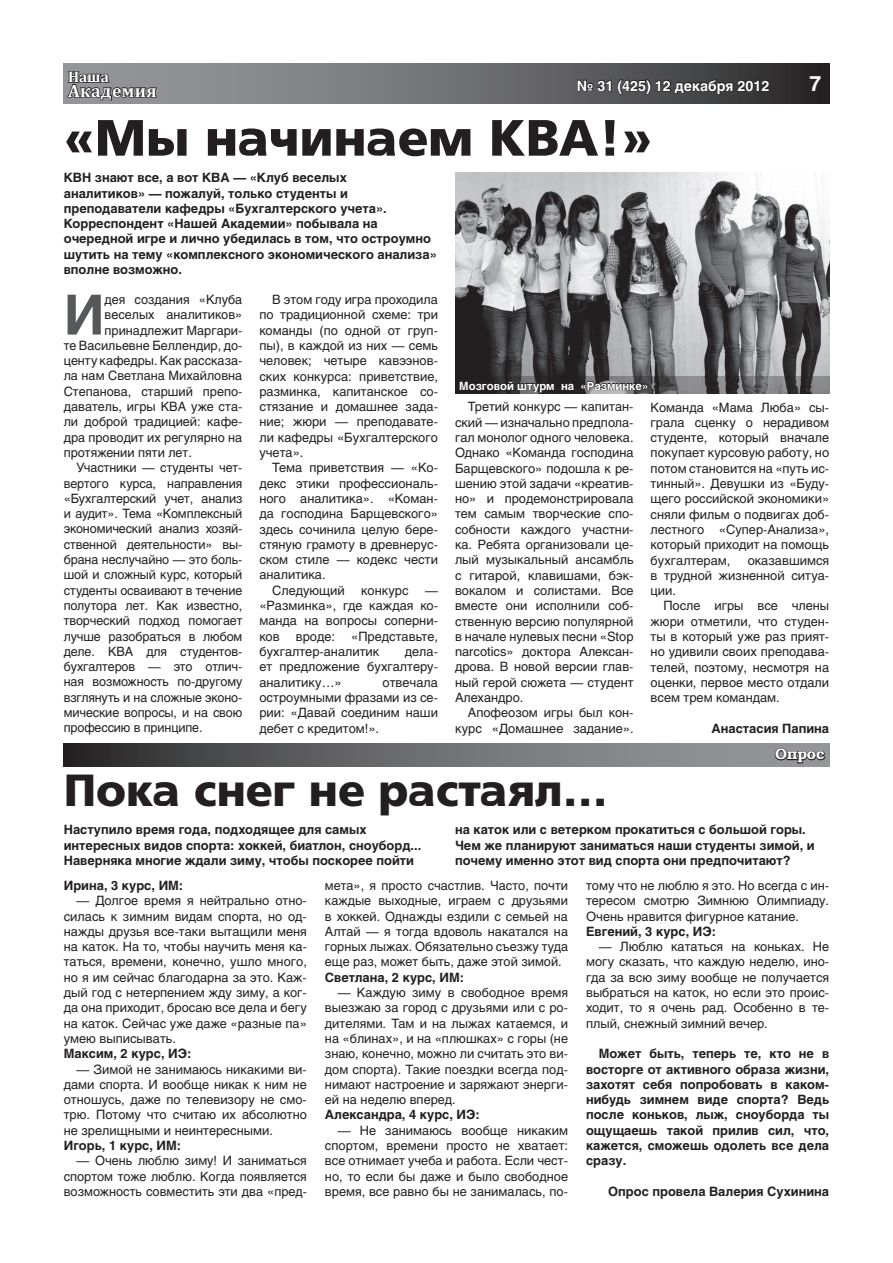
<style>
.page{position:relative;width:893px;height:1263px;background:#fff}
.page>*{position:absolute;margin:0;border:0;box-sizing:border-box;transform-origin:0 0}
.t1{font:700 54.9px "Helios";color:#57585a}
.t2{font:700 51px "AG Foreigner";color:#231f20}
.t3{font:700 45px "AG Foreigner";color:#231f20}
.t4{font:700 21px "Helios";color:#fff}
.t5{font:700 17.85px "Cambria";letter-spacing:.02em;color:#fff}
.t6{font:700 15.3px "Cambria";color:#fff}
.t7{font:600 15px "Bookman C";color:#fff}
.t8{font:700 14.25px "Helios";color:#fff}
.t9{font:12.75px/15.3px "Helios";color:#231f20;text-align:justify}
.t10{font:700 12.75px/15.3px "Helios";color:#231f20}
.t11{font:700 11.25px "Helios";color:#fff}
</style>
<div class="page">
<svg style="left:64px;top:64px;width:765px;height:39px;background:#6a6b6e"></svg>
<svg style="left:66px;top:70px;width:92px;height:31px;background:#6b6b6d"></svg>
<svg style="left:576px;top:77px;width:194px;height:18px;background:#3a393a"></svg>
<svg style="left:64px;top:744px;width:765px;height:22px;background:#67686b"></svg>
<svg style="left:774px;top:743px;width:52px;height:21px"></svg>
<img style="left:455px;top:172px;width:374px;height:204px">
<svg style="left:455px;top:376px;width:374px;height:18px;background:#5a595a"></svg>
<svg style="left:459px;top:374px;width:96px;height:20px;background:#302e2f"></svg>
<svg style="left:561px;top:382px;width:14px;height:9px"></svg>
<svg style="left:581px;top:379px;width:67px;height:15px"></svg>
<p class="t6" style="left:68px;top:66px;width:42px">Наша</p>
<h3 class="t5" style="left:68px;top:78px;width:90px">Академия</h3>
<p class="t8" style="left:577px;top:77px;width:194px">№ 31 (425) 12 декабря 2012</p>
<h3 class="t4" style="left:809px;top:71px;width:13px">7</h3>
<h2 class="t2" style="left:64px;top:109px;width:590px">«Мы начинаем КВА!»</h2>
<p class="t10" style="left:64px;top:170px;width:375px">КВН знают все, а вот КВА — «Клуб веселых<br>аналитиков» — пожалуй, только студенты и преподаватели кафедры «Бухгалтерского учета».<br>Корреспондент «Нашей Академии» побывала на очередной игре и лично убедилась в том, что остроумно шутить на тему «комплексного экономического анализа» вполне возможно.</p>
<h1 class="t1" style="left:64px;top:283px;width:42px">И</h1>
<p class="t9" style="left:105px;top:292px;width:139px">дея создания «Клуба</p>
<p class="t9" style="left:259px;top:292px;width:180px;text-indent:13px">В этом году игра проходила по традиционной схеме: три команды (по одной от груп&shy;пы), в каждой из них — семь человек; четыре кавээнов&shy;ских конкурса: приветствие, разминка, капитанское со&shy;стязание и домашнее зада&shy;ние; жюри — преподавате&shy;ли кафедры «Бухгалтерского учета».</p>
<p class="t9" style="left:272px;top:460px;width:167px">Тема приветствия — «Ко-</p>
<p class="t9" style="left:259px;top:475px;width:180px">декс этики профессиональ-</p>
<p class="t9" style="left:259px;top:491px;width:180px">ного аналитика». «Коман-</p>
<p class="t9" style="left:259px;top:506px;width:180px">да господина Барщевского»</p>
<p class="t9" style="left:259px;top:521px;width:180px">здесь сочинила целую бере-</p>
<p class="t9" style="left:259px;top:537px;width:180px">стяную грамоту в древнерус-</p>
<p class="t9" style="left:259px;top:552px;width:180px">ском стиле — кодекс чести</p>
<p class="t9" style="left:259px;top:567px;width:68px">аналитика.</p>
<p class="t9" style="left:272px;top:582px;width:74px">Следующий</p>
<p class="t9" style="left:361px;top:582px;width:49px">конкурс</p>
<p class="t9" style="left:105px;top:307px;width:139px">веселых аналитиков»</p>
<p class="t9" style="left:105px;top:322px;width:139px">принадлежит Маргари-</p>
<p class="t9" style="left:64px;top:338px;width:180px">те Васильевне Беллендир, до-</p>
<p class="t9" style="left:64px;top:353px;width:180px">центу кафедры. Как рассказа-</p>
<p class="t9" style="left:64px;top:368px;width:180px">ла нам Светлана Михайловна</p>
<p class="t9" style="left:64px;top:383px;width:180px">Степанова, старший препо-</p>
<p class="t9" style="left:64px;top:399px;width:180px">даватель, игры КВА уже ста-</p>
<p class="t9" style="left:64px;top:414px;width:180px">ли доброй традицией: кафе-</p>
<p class="t9" style="left:64px;top:429px;width:180px">дра проводит их регулярно на</p>
<p class="t9" style="left:64px;top:445px;width:130px">протяжении пяти лет.</p>
<p class="t9" style="left:77px;top:460px;width:167px">Участники — студенты чет-</p>
<p class="t9" style="left:64px;top:475px;width:180px">вертого курса, направления</p>
<p class="t9" style="left:64px;top:491px;width:180px">«Бухгалтерский учет, анализ</p>
<p class="t9" style="left:64px;top:506px;width:180px">и аудит». Тема «Комплексный</p>
<p class="t9" style="left:64px;top:521px;width:180px">экономический анализ хозяй-</p>
<p class="t9" style="left:64px;top:536px;width:180px">ственной деятельности» вы-</p>
<p class="t9" style="left:64px;top:552px;width:180px">брана неслучайно — это боль-</p>
<p class="t9" style="left:64px;top:567px;width:180px">шой и сложный курс, который</p>
<p class="t9" style="left:64px;top:582px;width:180px">студенты осваивают в течение</p>
<p class="t9" style="left:64px;top:598px;width:180px">полутора лет. Как известно,</p>
<p class="t9" style="left:64px;top:613px;width:180px">творческий подход помогает</p>
<p class="t9" style="left:64px;top:628px;width:180px">лучше разобраться в любом</p>
<p class="t9" style="left:64px;top:644px;width:180px">деле. КВА для студентов-</p>
<p class="t9" style="left:64px;top:659px;width:180px">бухгалтеров — это отлич-</p>
<p class="t9" style="left:64px;top:674px;width:180px">ная возможность по-другому</p>
<p class="t9" style="left:64px;top:689px;width:180px">взглянуть и на сложные эконо-</p>
<p class="t9" style="left:64px;top:705px;width:180px">мические вопросы, и на свою</p>
<p class="t9" style="left:64px;top:720px;width:140px">профессию в принципе.</p>
<p class="t11" style="left:459px;top:379px;width:191px">Мозговой штурм на «Разминке»</p>
<p class="t9" style="left:455px;top:399px;width:180px;text-indent:13px">Третий конкурс — капитан&shy;ский — изначально предпола&shy;гал монолог одного человека.<br>Однако «Команда господина Барщевского» подошла к ре&shy;шению этой задачи «креатив&shy;но» и продемонстрировала тем самым творческие спо&shy;собности каждого участни&shy;ка. Ребята организовали це&shy;лый музыкальный ансамбль с гитарой, клавишами, бэк&shy;вокалом и солистами. Все вместе они исполнили соб&shy;ственную версию популярной в начале нулевых песни «Stop narcotics» доктора Алексан&shy;дрова. В новой версии глав&shy;ный герой сюжета — студент Алехандро.</p>
<p class="t9" style="left:455px;top:705px;width:180px;text-align:right">Апофеозом игры был кон&shy;курс «Домашнее задание».</p>
<p class="t9" style="left:651px;top:399px;width:180px">Команда «Мама Люба» сы&shy;грала сценку о нерадивом студенте, который вначале покупает курсовую работу, но потом становится на «путь ис&shy;тинный». Девушки из «Буду&shy;щего российской экономики» сняли фильм о подвигах доб&shy;лестного «Супер-Анализа», который приходит на помощь бухгалтерам,</p>
<p class="t9" style="left:651px;top:552px;width:180px;text-indent:97px">оказавшимся в трудной жизненной ситуа&shy;ции.</p>
<p class="t9" style="left:651px;top:598px;width:180px;text-indent:13px">После игры все члены жюри отметили, что студен&shy;ты в который уже раз прият&shy;но удивили своих преподава&shy;телей, поэтому, несмотря на оценки, первое место отдали всем трем командам.</p>
<p class="t10" style="left:711px;top:721px;width:119px">Анастасия Папина</p>
<p class="t9" style="left:259px;top:582px;width:180px;text-indent:166px">— «Разминка», где каждая ко&shy;манда на вопросы соперни&shy;ков</p>
<p class="t9" style="left:259px;top:628px;width:180px;text-indent:92px">«Представьте, бухгалтер-аналитик</p>
<p class="t9" style="left:296px;top:628px;width:41px">вроде:</p>
<p class="t9" style="left:259px;top:644px;width:180px;text-indent:146px">дела&shy;ет предложение бухгалтеру&shy;аналитику…»</p>
<p class="t9" style="left:259px;top:674px;width:180px;text-indent:123px">отвечала остроумными фразами из се&shy;рии: «Давай соединим наши дебет с кредитом!».</p>
<h3 class="t3" style="left:64px;top:765px;width:545px">Пока снег не растаял…</h3>
<p class="t10" style="left:64px;top:822px;width:359px">Наступило время года, подходящее для самых интересных видов спорта: хоккей, биатлон, сноуборд...<br>Наверняка многие ждали зиму, чтобы поскорее пойти</p>
<p class="t10" style="left:455px;top:822px;width:361px">на каток или с ветерком прокатиться с большой горы.<br>Чем же планируют заниматься наши студенты зимой, и почему именно этот вид спорта они предпочитают?</p>
<p class="t10" style="left:64px;top:878px;width:121px">Ирина, 3 курс, ИМ:</p>
<p class="t9" style="left:64px;top:893px;width:245px;text-indent:13px">— Долгое время я нейтрально отно&shy;силась к зимним видам спорта, но од&shy;нажды друзья все-таки вытащили меня на каток. На то, чтобы научить меня ка&shy;таться, времени, конечно, ушло много, но я им сейчас благодарна за это. Каж&shy;дый год с нетерпением жду зиму, а ког&shy;да она приходит, бросаю все дела и бегу на каток. Сейчас уже даже «разные па» умею выписывать.</p>
<p class="t10" style="left:64px;top:1046px;width:129px">Максим, 2 курс, ИЭ:</p>
<p class="t9" style="left:64px;top:1061px;width:245px;text-indent:13px">— Зимой не занимаюсь никакими ви&shy;дами спорта. И вообще никак к ним не отношусь, даже по телевизору не смо&shy;трю. Потому что считаю их абсолютно не зрелищными и неинтересными.</p>
<p class="t10" style="left:64px;top:1138px;width:119px">Игорь, 1 курс, ИМ:</p>
<p class="t9" style="left:64px;top:1153px;width:245px;text-indent:13px">— Очень люблю зиму! И заниматься спортом тоже люблю. Когда появляется возможность совместить эти два «пред-</p>
<p class="t7" style="left:775px;top:745px;width:51px">Опрос</p>
<p class="t9" style="left:325px;top:878px;width:245px">мета», я просто счастлив. Часто, почти каждые выходные, играем с друзьями в хоккей. Однажды ездили с семьей на Алтай — я тогда вдоволь накатался на горных лыжах. Обязательно съезжу туда еще раз, может быть, даже этой зимой.</p>
<p class="t10" style="left:325px;top:969px;width:141px">Светлана, 2 курс, ИМ:</p>
<p class="t9" style="left:325px;top:985px;width:245px;text-indent:13px">— Каждую зиму в свободное время выезжаю за город с друзьями или с ро&shy;дителями. Там и на лыжах катаемся, и на «блинах», и на «плюшках» с горы (не знаю, конечно, можно ли считать это ви&shy;дом спорта). Такие поездки всегда под&shy;нимают настроение и заряжают энерги&shy;ей на неделю вперед.</p>
<p class="t10" style="left:325px;top:1107px;width:156px">Александра, 4 курс, ИЭ:</p>
<p class="t9" style="left:325px;top:1122px;width:245px;text-indent:13px">— Не занимаюсь вообще никаким спортом, времени просто не хватает: все отнимает учеба и работа. Если чест&shy;но, то если бы даже и было свободное время, все равно бы не занималась, по-</p>
<p class="t9" style="left:586px;top:878px;width:245px">тому что не люблю я это. Но всегда с ин&shy;тересом смотрю Зимнюю Олимпиаду.<br>Очень нравится фигурное катание.</p>
<p class="t10" style="left:586px;top:924px;width:131px">Евгений, 3 курс, ИЭ:</p>
<p class="t9" style="left:586px;top:939px;width:245px;text-indent:13px">— Люблю кататься на коньках. Не могу сказать, что каждую неделю, ино&shy;гда за всю зиму вообще не получается выбраться на каток, но если это проис&shy;ходит, то я очень рад. Особенно в те&shy;плый, снежный зимний вечер.</p>
<p class="t10" style="left:586px;top:1046px;width:245px;text-align:justify;text-indent:13px">Может быть, теперь те, кто не в восторге от активного образа жизни, захотят себя попробовать в каком&shy;нибудь зимнем виде спорта? Ведь после коньков, лыж, сноуборда ты ощущаешь такой прилив сил, что, кажется, сможешь одолеть все дела сразу.</p>
<p class="t10" style="left:608px;top:1184px;width:222px">Опрос провела Валерия Сухинина</p>
</div>
